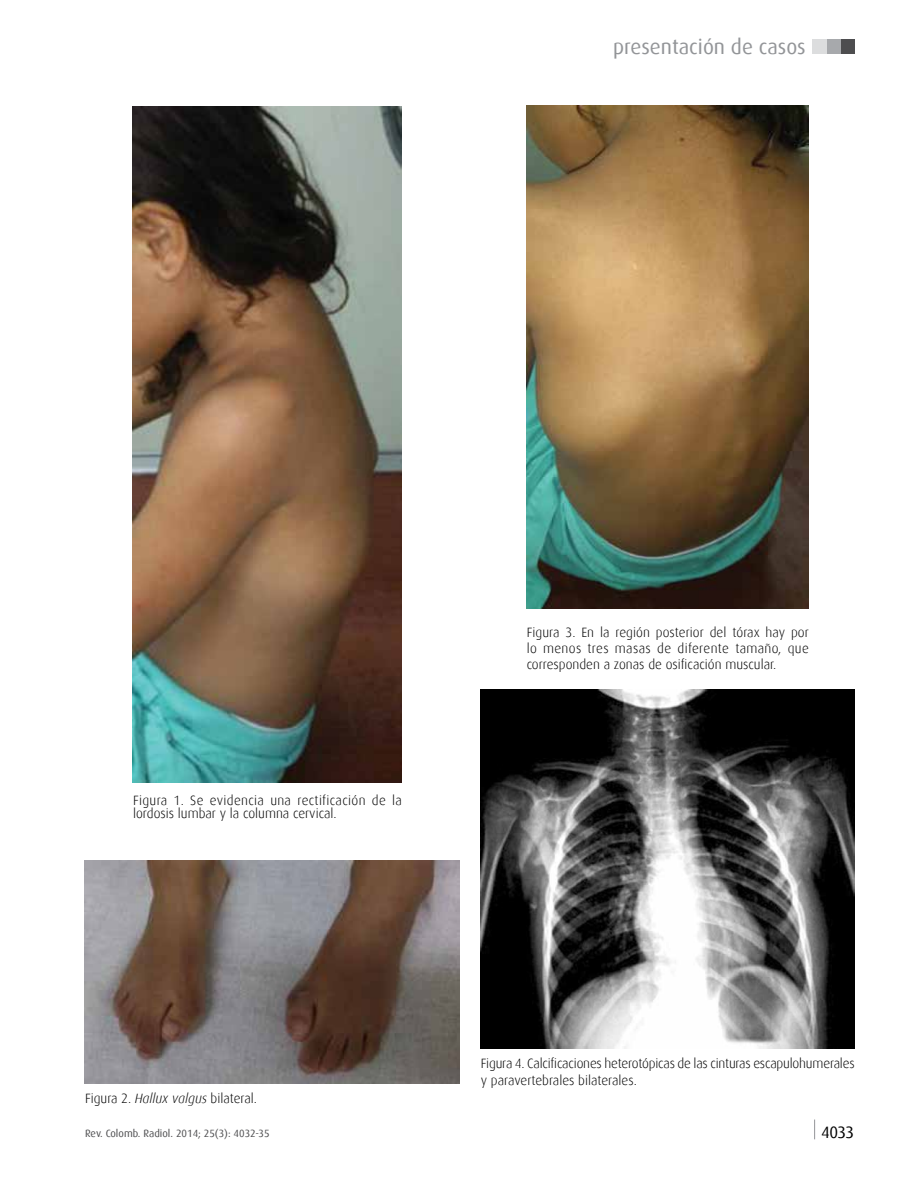
<style>
.page{position:relative;width:918px;height:1188px;background:#fff}
.page>*{position:absolute;margin:0;border:0;box-sizing:border-box;transform-origin:0 0}
.t1{font:21px "Dax";color:#939598}
.t2{font:16.5px "Dax";color:#000}
.t3{font:300 13.5px/16.2px "Dax";color:#000}
.t4{font:10.5px "Dax";color:#4d4d4f}
.s1{font-style:italic}
</style>
<div class="page">
<svg style="left:814px;top:1120px;width:1px;height:19px"></svg>
<div style="left:840px;top:40px;width:14px;height:14px;background:#4d4d4f"></div>
<div style="left:826px;top:40px;width:14px;height:14px;background:#a7a9ac"></div>
<div style="left:812px;top:40px;width:14px;height:14px;background:#dcddde"></div>
<img style="left:132px;top:106px;width:270px;height:677px">
<img style="left:85px;top:860px;width:374px;height:223px">
<img style="left:526px;top:106px;width:283px;height:503px">
<img style="left:481px;top:689px;width:374px;height:359px">
<h1 class="t1" style="left:613px;top:35px;width:194px">presentación de casos</h1>
<p class="t3" style="left:133px;top:794px;width:270px;line-height:13.5px">Figura 1. Se evidencia una rectificación de la lordosis lumbar y la columna cervical.</p>
<p class="t3" style="left:527px;top:624px;width:284px;text-align:justify">Figura 3. En la región posterior del tórax hay por lo menos tres masas de diferente tamaño, que corresponden a zonas de osificación muscular.</p>
<p class="t3" style="left:85px;top:1090px;width:174px">Figura 2. <span class="s1">Hallux valgus</span> bilateral.</p>
<p class="t4" style="left:85px;top:1127px;width:186px">Rev. Colomb. Radiol. 2014; 25(3): 4032-35</p>
<p class="t3" style="left:481px;top:1056px;width:375px">Figura 4. Calcificaciones heterotópicas de las cinturas escapulohumerales y paravertebrales bilaterales.</p>
<p class="t2" style="left:821px;top:1123px;width:35px">4033</p>
</div>
